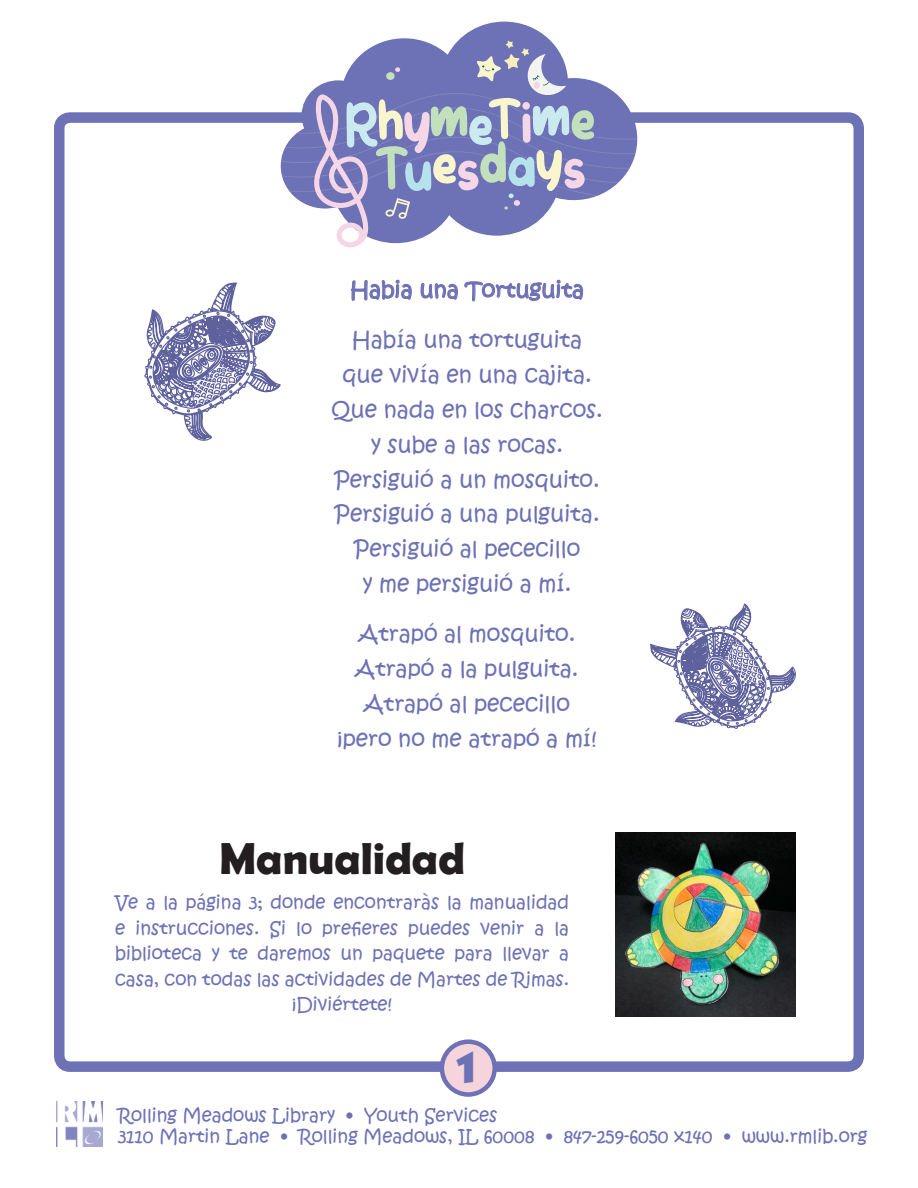
<style>
.page{position:relative;width:918px;height:1188px;background:#fff}
.page>*{position:absolute;margin:0;border:0;box-sizing:border-box;transform-origin:0 0}
.t1{font:700 45px "Berlin Sans FB Demi";color:#231f20}
.t2{font:900 43.5px "Kabob";color:#6d71b5}
.t3{font:22.05px "Kristen ITC";color:#6d71b5}
.t4{font:18px/25.5px "Kristen ITC";color:#6d71b5;text-align:center}
</style>
<div class="page">
<div style="left:54px;top:112px;width:810px;height:960px;border:10px solid #6d71b5;border-radius:11px"></div>
<svg style="left:280px;top:21px;width:358px;height:149px"></svg>
<svg style="left:281px;top:41px;width:356px;height:206px"></svg>
<img style="left:57px;top:1102px;width:46px;height:45px">
<svg style="left:351px;top:279px;width:61px;height:22px"></svg>
<svg style="left:420px;top:283px;width:38px;height:17px"></svg>
<svg style="left:464px;top:279px;width:120px;height:23px"></svg>
<div style="left:442px;top:1042px;width:53px;height:53px;background:#f5d4db;border-radius:50%"></div>
<div style="left:440px;top:1039px;width:57px;height:58px;border:4px solid #6d71b5;border-radius:50%"></div>
<svg style="left:144px;top:282px;width:137px;height:159px"></svg>
<svg style="left:650px;top:604px;width:146px;height:125px"></svg>
<img style="left:616px;top:833px;width:180px;height:183px">
<p class="t3" style="left:350px;top:275px;width:236px">Habia una Tortuguita</p>
<p class="t3" style="left:352px;top:325px;width:232px">Había una tortuguita</p>
<p class="t3" style="left:342px;top:360px;width:251px">que vivía en una cajita.</p>
<p class="t3" style="left:331px;top:395px;width:273px">Que nada en los charcos.</p>
<p class="t3" style="left:371px;top:430px;width:193px">y sube a las rocas.</p>
<p class="t3" style="left:335px;top:465px;width:267px">Persiguió a un mosquito.</p>
<p class="t3" style="left:335px;top:500px;width:267px">Persiguió a una pulguita.</p>
<p class="t3" style="left:354px;top:535px;width:228px">Persiguió al pececillo</p>
<p class="t3" style="left:363px;top:570px;width:210px">y me persiguió a mí.</p>
<p class="t3" style="left:359px;top:620px;width:218px">Atrapó al mosquito.</p>
<p class="t3" style="left:356px;top:654px;width:224px">Atrapó a la pulguita.</p>
<p class="t3" style="left:364px;top:689px;width:207px">Atrapó al pececillo</p>
<p class="t3" style="left:337px;top:724px;width:261px">¡pero no me atrapó a mí!</p>
<p class="t1" style="left:219px;top:833px;width:247px">Manualidad</p>
<p class="t4" style="left:115px;top:890px;width:456px">Ve a la página 3; donde encontraràs la manualidad e instrucciones. Si lo prefieres puedes venir a la biblioteca y te daremos un paquete para llevar a casa, con todas las actividades de Martes de Rimas. ¡Diviértete!</p>
<p class="t2" style="left:455px;top:1042px;width:25px">1</p>
<p class="t4" style="left:118px;top:1103px;width:381px">Rolling Meadows Library • Youth Services</p>
<p class="t4" style="left:118px;top:1124px;width:751px">3110 Martin Lane • Rolling Meadows, IL 60008 • 847-259-6050 x140 • www.rmlib.org</p>
</div>
